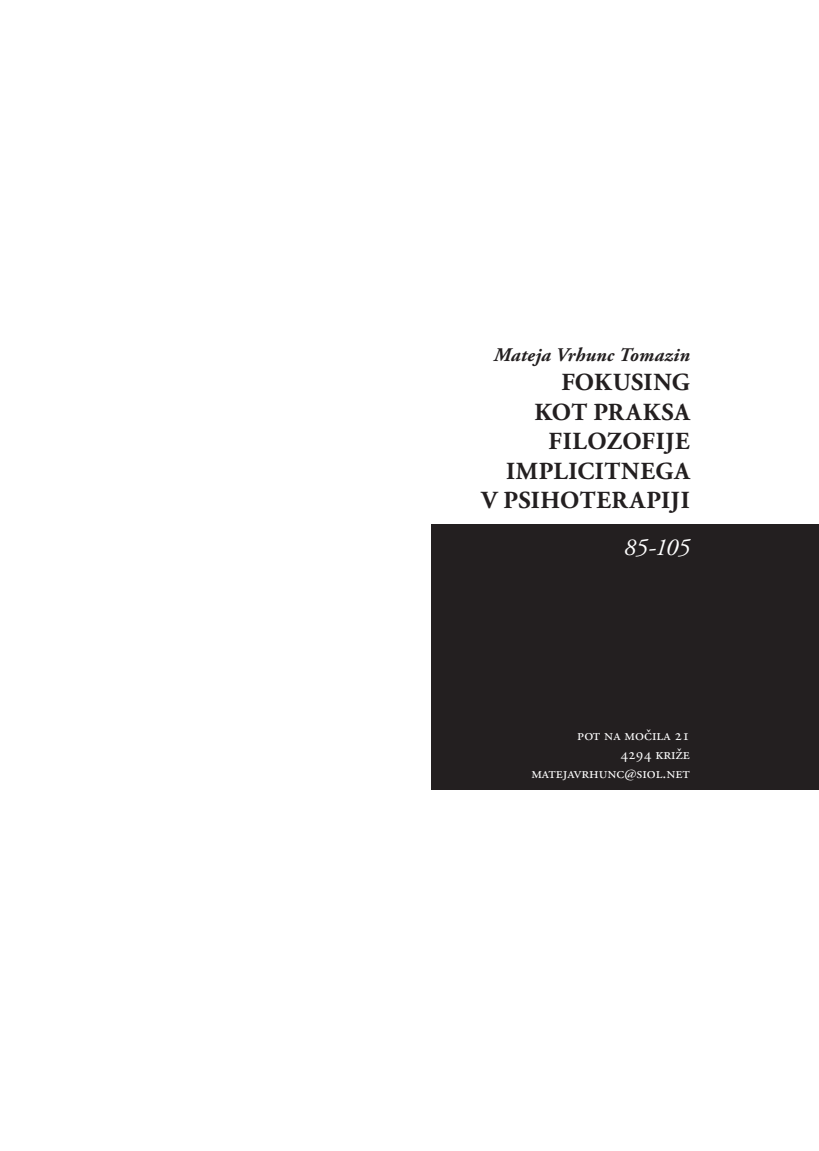
<style>
.page{position:relative;width:819px;height:1151px;background:#fff}
.page>*{position:absolute;margin:0;border:0;box-sizing:border-box;transform-origin:0 0}
.t1{font:700 24.5px/29.4px "Adobe Garamond Pro";letter-spacing:.02em;color:#231f20;text-align:right}
.t2{font:italic 24.5px "Adobe Garamond Pro";color:#fff}
.t3{font:italic 700 19.25px "Adobe Garamond Pro";letter-spacing:.01em;color:#231f20}
.t4{font:15.75px/18.9px "Adobe Garamond Pro";color:#fff;text-align:right}
</style>
<div class="page">
<div style="left:432px;top:525px;width:387px;height:265px;background:#231f20"></div>
<p class="t3" style="left:494px;top:344px;width:198px">Mateja Vrhunc Tomazin</p>
<p class="t1" style="left:481px;top:368px;width:210px">FOKUSING<br>KOT PRAKSA<br>FILOZOFIJE<br>IMPLICITNEGA<br>V PSIHOTERAPIJI</p>
<p class="t2" style="left:624px;top:532px;width:67px">85-105</p>
<p class="t4" style="left:531px;top:726px;width:160px">pot na močila 21<br>4294 križe matejavrhunc@siol.net</p>
</div>
